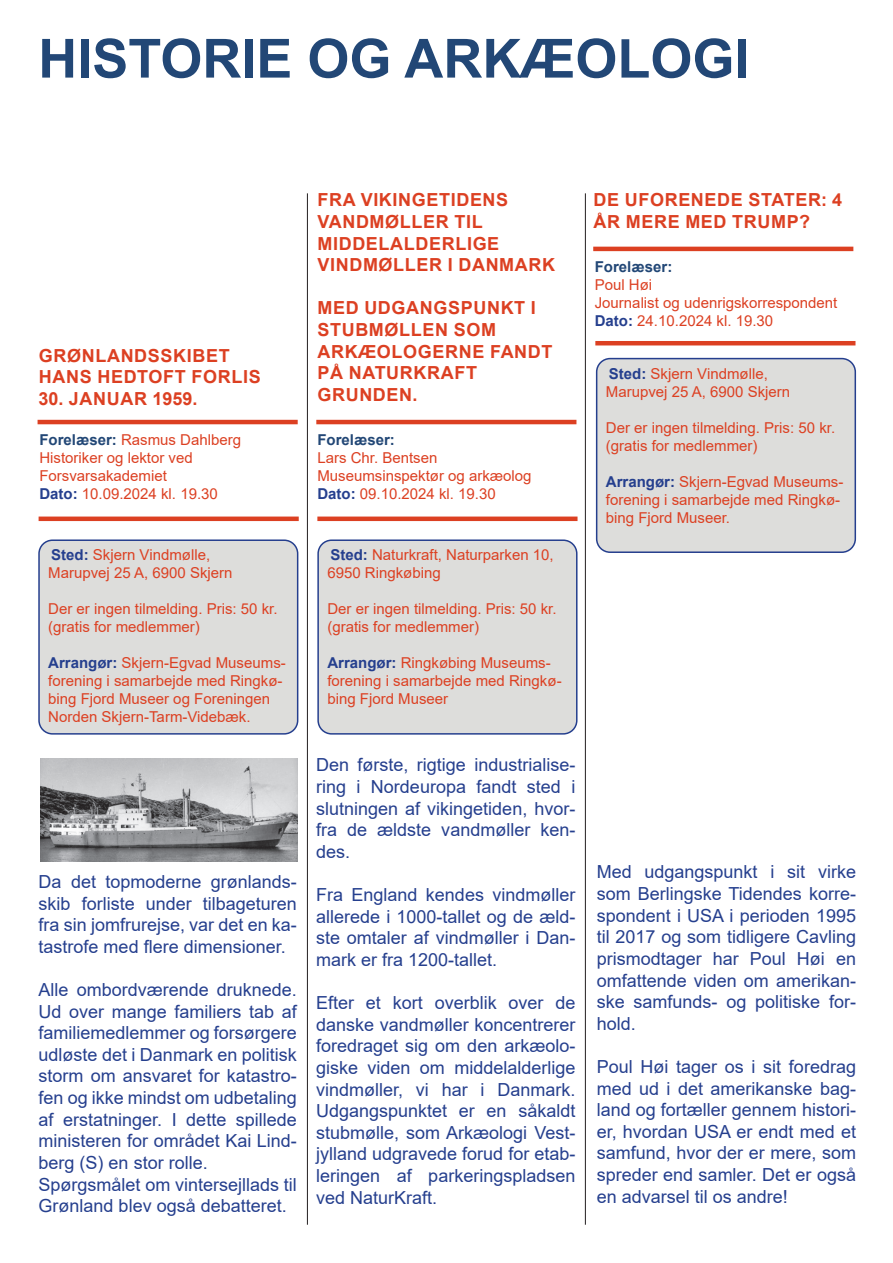
<style>
.page{position:relative;width:893px;height:1263px;background:#fff}
.page>*{position:absolute;margin:0;border:0;box-sizing:border-box;transform-origin:0 0}
.t1{font:700 54px "Arial";color:#224776}
.t2{font:18px/21.6px "Arial";color:#253f8e;text-align:justify}
.t3{font:700 18px/21.6px "Arial";letter-spacing:.035em;color:#dc4022}
.t4{font:15px/18px "Arial";color:#dc4022}
.t5{font:700 15px "Arial";color:#224776}
.s1{font-weight:700;color:#224776}
.s2{font-weight:700;color:#253f8e}
</style>
<div class="page">
<div style="left:39px;top:516px;width:260px;height:5px;background:#dc4022"></div>
<hr style="left:38px;top:420px;width:260px;height:4px;background:#dc4022">
<hr style="left:307px;top:193px;width:1px;height:1032px;background:#231f20">
<hr style="left:585px;top:193px;width:1px;height:1032px;background:#231f20">
<img style="left:40px;top:758px;width:258px;height:104px">
<hr style="left:316px;top:420px;width:260px;height:4px;background:#dc4022">
<div style="left:317px;top:516px;width:260px;height:5px;background:#dc4022"></div>
<div style="left:318px;top:540px;width:259px;height:194px;background:#dddddb;border-radius:13px"></div>
<div style="left:317px;top:539px;width:260px;height:196px;border:2px solid #253f8e;border-radius:13px"></div>
<div style="left:39px;top:540px;width:259px;height:194px;background:#dddddb;border-radius:13px"></div>
<div style="left:38px;top:539px;width:260px;height:196px;border:2px solid #253f8e;border-radius:13px"></div>
<div style="left:597px;top:359px;width:258px;height:193px;background:#dddddb;border-radius:13px"></div>
<div style="left:596px;top:358px;width:260px;height:195px;border:2px solid #253f8e;border-radius:13px"></div>
<hr style="left:595px;top:341px;width:260px;height:4px;background:#dc4022">
<hr style="left:593px;top:247px;width:260px;height:4px;background:#dc4022">
<h1 class="t1" style="left:38px;top:21px;width:713px">HISTORIE OG ARKÆOLOGI</h1>
<p class="t3" style="left:39px;top:345px;width:223px">GRØNLANDSSKIBET<br>HANS HEDTOFT FORLIS</p>
<p class="t3" style="left:39px;top:388px;width:160px">30. JANUAR 1959.</p>
<p class="t4" style="left:39px;top:430px;width:203px"><span class="s1">Forelæser:</span> Rasmus Dahlberg<br>Historiker og lektor ved<br>Forsvarsakademiet<br><span class="s2">Dato:</span> 10.09.2024 kl. 19.30</p>
<p class="t3" style="left:317px;top:190px;width:239px">FRA VIKINGETIDENS<br>VANDMØLLER TIL<br>MIDDELALDERLIGE<br>VINDMØLLER I DANMARK</p>
<p class="t3" style="left:317px;top:298px;width:237px">MED UDGANGSPUNKT I<br>STUBMØLLEN SOM<br>ARKÆOLOGERNE FANDT<br>PÅ NATURKRAFT<br>GRUNDEN.</p>
<p class="t5" style="left:317px;top:429px;width:79px">Forelæser:</p>
<p class="t4" style="left:317px;top:448px;width:216px">Lars Chr. Bentsen<br>Museumsinspektør og arkæolog<br><span class="s2">Dato:</span> 09.10.2024 kl. 19.30</p>
<p class="t4" style="left:48px;top:546px;width:186px"><span class="s2">Sted:</span> Skjern Vindmølle,<br>Marupvej 25 A, 6900 Skjern</p>
<p class="t4" style="left:48px;top:600px;width:231px">Der er ingen tilmelding. Pris: 50 kr. (gratis for medlemmer)</p>
<p class="t4" style="left:48px;top:654px;width:239px"><span class="s2">Arrangør:</span> Skjern-Egvad Museums&shy;forening i samarbejde med Ringkø&shy;bing Fjord Museer og Foreningen<br>Norden Skjern-Tarm-Videbæk.</p>
<p class="t2" style="left:39px;top:871px;width:260px">Da det topmoderne grønlands&shy;skib forliste under tilbageturen fra sin jomfrurejse, var det en ka&shy;tastrofe med flere dimensioner.</p>
<p class="t2" style="left:39px;top:979px;width:260px;text-align:left">Alle ombordværende druknede.<br>Ud over mange familiers tab af familiemedlemmer og forsørgere udløste det i Danmark en politisk storm om ansvaret for katastro&shy;fen og ikke mindst om udbetaling af erstatninger. I dette spillede ministeren for området Kai Lind&shy;berg (S) en stor rolle.<br>Spørgsmålet om vintersejllads til<br>Grønland blev også debatteret.</p>
<p class="t4" style="left:327px;top:546px;width:228px"><span class="s2">Sted:</span> Naturkraft, Naturparken 10,<br>6950 Ringkøbing</p>
<p class="t4" style="left:327px;top:600px;width:231px">Der er ingen tilmelding. Pris: 50 kr. (gratis for medlemmer)</p>
<p class="t4" style="left:327px;top:654px;width:236px"><span class="s2">Arrangør:</span> Ringkøbing Museums&shy;forening i samarbejde med Ringkø&shy;bing Fjord Museer</p>
<p class="t2" style="left:316px;top:754px;width:261px">Den første, rigtige industrialise&shy;ring i Nordeuropa fandt sted i slutningen af vikingetiden, hvor&shy;fra de ældste vandmøller ken&shy;des.</p>
<p class="t2" style="left:316px;top:884px;width:261px">Fra England kendes vindmøller allerede i 1000-tallet og de æld&shy;ste omtaler af vindmøller i Dan&shy;mark er fra 1200-tallet.</p>
<p class="t2" style="left:316px;top:992px;width:261px">Efter et kort overblik over de danske vandmøller koncentrerer foredraget sig om den arkæolo&shy;giske viden om middelalderlige vindmøller, vi har i Danmark.<br>Udgangspunktet er en såkaldt stubmølle, som Arkæologi Vest&shy;jylland udgravede forud for etab&shy;leringen af parkeringspladsen ved NaturKraft.</p>
<p class="t3" style="left:594px;top:190px;width:250px">DE UFORENEDE STATER: 4<br>ÅR MERE MED TRUMP?</p>
<p class="t5" style="left:595px;top:256px;width:79px">Forelæser:</p>
<p class="t4" style="left:595px;top:276px;width:244px">Poul Høi<br>Journalist og udenrigskorrespondent<br><span class="s2">Dato:</span> 24.10.2024 kl. 19.30</p>
<p class="t4" style="left:606px;top:364px;width:186px"><span class="s2">Sted:</span> Skjern Vindmølle,<br>Marupvej 25 A, 6900 Skjern</p>
<p class="t4" style="left:606px;top:418px;width:231px">Der er ingen tilmelding. Pris: 50 kr. (gratis for medlemmer)</p>
<p class="t4" style="left:606px;top:472px;width:239px"><span class="s2">Arrangør:</span> Skjern-Egvad Museums&shy;forening i samarbejde med Ringkø&shy;bing Fjord Museer.</p>
<p class="t2" style="left:597px;top:861px;width:261px">Med udgangspunkt i sit virke som Berlingske Tidendes korre&shy;spondent i USA i perioden 1995 til 2017 og som tidligere Cavling prismodtager har Poul Høi en omfattende viden om amerikan&shy;ske samfunds- og politiske for&shy;hold.</p>
<p class="t2" style="left:597px;top:1056px;width:261px">Poul Høi tager os i sit foredrag med ud i det amerikanske bag&shy;land og fortæller gennem histori&shy;er, hvordan USA er endt med et samfund, hvor der er mere, som spreder end samler. Det er også en advarsel til os andre!</p>
</div>
